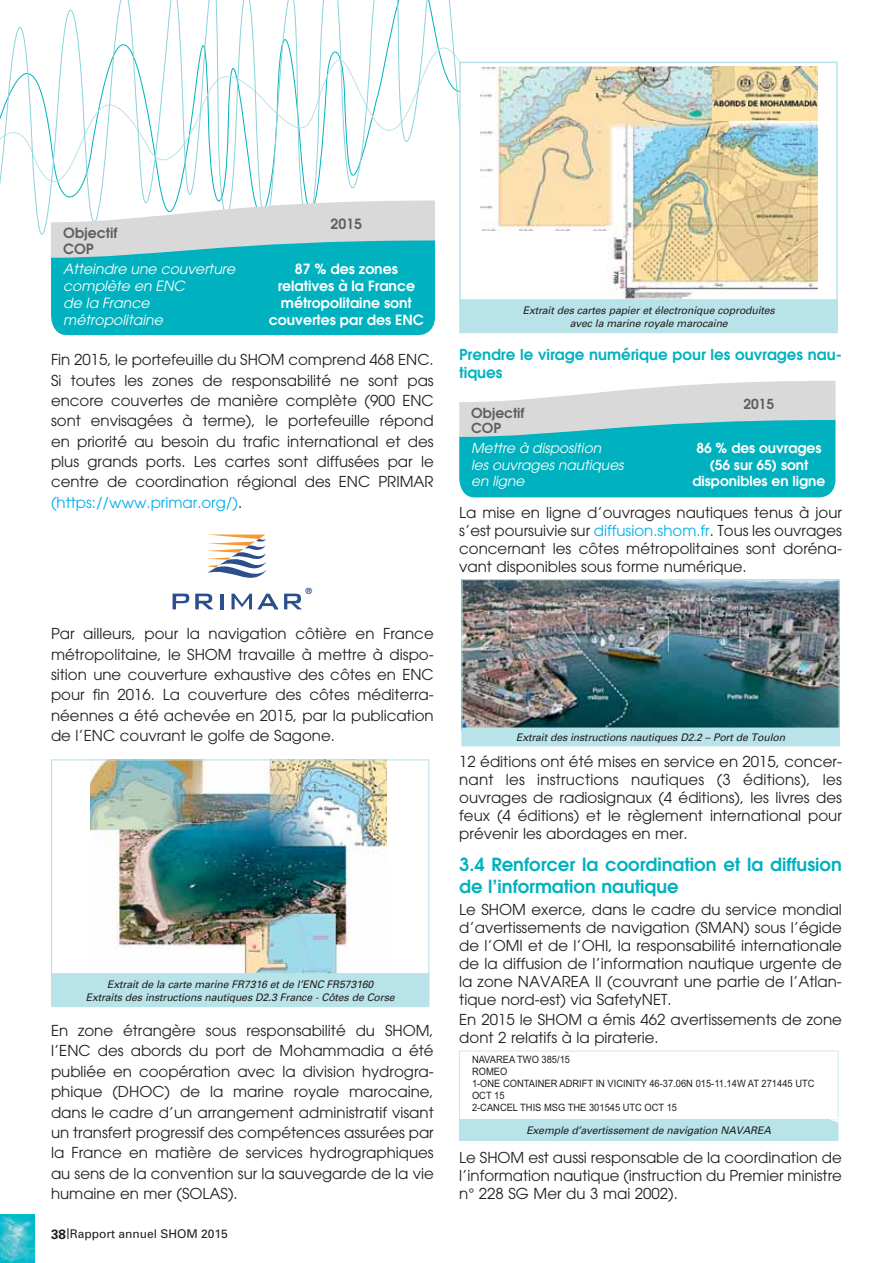
<style>
.page{position:relative;width:893px;height:1263px;background:#fff}
.page>*{position:absolute;margin:0;border:0;box-sizing:border-box;transform-origin:0 0}
.t1{font:600 18px/21.6px "Avant Garde";color:#00b2bf}
.t2{font:15px/20.4px "Avant Garde";color:#231f20;text-align:justify}
.t3{font:600 15px/18px "Avant Garde";color:#00b2bf}
.t4{font:600 14.1px/16.8px "Avant Garde";color:#fff;text-align:center}
.t5{font:italic 14.1px/16.8px "Avant Garde";color:#fff}
.t6{font:600 14.1px/15.6px "Avant Garde";color:#5b6063}
.t7{font:italic 13.8px/16.5px "Avant Garde";color:#fff}
.t8{font:600 13.8px/16.5px "Avant Garde";color:#fff;text-align:center}
.t9{font:600 13.8px/15.3px "Avant Garde";color:#5b6063}
.t10{font:12px "Univers";color:#231f20}
.t11{font:italic 10.5px/12.6px "Univers";letter-spacing:-.015em;color:#231f20;text-align:center}
.t12{font:10.2px/12px "Arial";color:#231f20;scale:.92 1}
.t13{font:700 8.4px "Eurostile";color:#2b4e8e}
.s1{color:#00aeef}
.s2{font-weight:700;font-size:13.5px}
.s3{font-size:15px}
</style>
<div class="page">
<img style="left:0;top:1214px;width:34px;height:49px">
<svg style="left:0;top:0;width:460px;height:336px"></svg>
<svg style="left:51px;top:200px;width:384px;height:135px;background:#50c2cb"></svg>
<svg style="left:173px;top:594px;width:16px;height:15px"></svg>
<svg style="left:195px;top:534px;width:107px;height:75px"></svg>
<img style="left:90px;top:761px;width:297px;height:212px">
<div style="left:52px;top:974px;width:377px;height:32px;background:#b8e3e8"></div>
<div style="left:51px;top:973px;width:378px;height:34px;border:1px solid #b8e3e8"></div>
<svg style="left:459px;top:62px;width:379px;height:237px"></svg>
<div style="left:460px;top:300px;width:377px;height:33px;background:#b8e3e8"></div>
<div style="left:459px;top:299px;width:379px;height:34px;border:1px solid #b8e3e8"></div>
<img style="left:480px;top:66px;width:248px;height:165px">
<img style="left:607px;top:121px;width:211px;height:178px">
<img style="left:607px;top:121px;width:121px;height:110px">
<img style="left:712px;top:66px;width:106px;height:54px">
<svg style="left:459px;top:381px;width:376px;height:116px;background:#5ac4cc"></svg>
<img style="left:463px;top:581px;width:375px;height:146px">
<div style="left:461px;top:579px;width:379px;height:152px;border:1px solid #b8e3e8"></div>
<div style="left:462px;top:728px;width:377px;height:18px;background:#b8e3e8"></div>
<div style="left:461px;top:727px;width:379px;height:19px;border:1px solid #b8e3e8"></div>
<svg style="left:459px;top:1051px;width:380px;height:90px"></svg>
<p class="t6" style="left:63px;top:226px;width:56px">Objectif<br>COP</p>
<p class="t5" style="left:63px;top:262px;width:174px">Atteindre une couverture complète en ENC<br>de la France métropolitaine</p>
<p class="t6" style="left:331px;top:217px;width:33px">2015</p>
<p class="t4" style="left:269px;top:262px;width:157px">87 % des zones relatives à la France métropolitaine sont couvertes par des ENC</p>
<p class="t2" style="left:51px;top:351px;width:384px">Fin 2015, le portefeuille du SHOM comprend 468 ENC.<br>Si toutes les zones de responsabilité ne sont pas encore couvertes de manière complète (900 ENC sont envisagées à terme), le portefeuille répond en priorité au besoin du trafic international et des plus grands ports. Les cartes sont diffusées par le centre de coordination régional des ENC PRIMAR <span class="s1">(https://www.primar.org/)</span>.</p>
<p class="t13" style="left:306px;top:587px;width:8px">®</p>
<p class="t2" style="left:51px;top:625px;width:384px">Par ailleurs, pour la navigation côtière en France métropolitaine, le SHOM travaille à mettre à dispo&shy;sition une couverture exhaustive des côtes en ENC pour fin 2016. La couverture des côtes méditerra&shy;néennes a été achevée en 2015, par la publication de l’ENC couvrant le golfe de Sagone.</p>
<p class="t11" style="left:86px;top:979px;width:310px">Extrait de la carte marine FR7316 et de l’ENC FR573160<br>Extraits des instructions nautiques D2.3 France - Côtes de Corse</p>
<p class="t2" style="left:51px;top:1022px;width:384px">En zone étrangère sous responsabilité du SHOM, l’ENC des abords du port de Mohammadia a été publiée en coopération avec la division hydrogra&shy;phique (DHOC) de la marine royale marocaine, dans le cadre d’un arrangement administratif visant un transfert progressif des compétences assurées par la France en matière de services hydrographiques au sens de la convention sur la sauvegarde de la vie humaine en mer (SOLAS).</p>
<p class="t10" style="left:51px;top:1230px;width:178px"><span class="s2">38</span><span class="s3">|</span>Rapport annuel SHOM 2015</p>
<p class="t11" style="left:523px;top:305px;width:254px">Extrait des cartes papier et électronique coproduites avec la marine royale marocaine</p>
<p class="t3" style="left:459px;top:347px;width:384px">Prendre le virage numérique pour les ouvrages nau&shy;tiques</p>
<p class="t9" style="left:471px;top:406px;width:55px">Objectif<br>COP</p>
<p class="t7" style="left:471px;top:441px;width:154px">Mettre à disposition<br>les ouvrages nautiques en ligne</p>
<p class="t9" style="left:743px;top:397px;width:32px">2015</p>
<p class="t8" style="left:692px;top:441px;width:134px">86 % des ouvrages (56 sur 65) sont disponibles en ligne</p>
<p class="t2" style="left:459px;top:504px;width:384px;line-height:18px">La mise en ligne d’ouvrages nautiques tenus à jour s’est poursuivie sur <span class="s1">diffusion.shom.fr</span>. Tous les ouvrages concernant les côtes métropolitaines sont doréna&shy;vant disponibles sous forme numérique.</p>
<p class="t11" style="left:516px;top:732px;width:271px">Extrait des instructions nautiques D2.2 – Port de Toulon</p>
<p class="t2" style="left:459px;top:753px;width:384px;line-height:18px">12 éditions ont été mises en service en 2015, concer&shy;nant les instructions nautiques (3 éditions), les ouvrages de radiosignaux (4 éditions), les livres des feux (4 éditions) et le règlement international pour prévenir les abordages en mer.</p>
<p class="t1" style="left:459px;top:855px;width:384px">3.4 Renforcer la coordination et la diffusion de l’information nautique</p>
<p class="t2" style="left:459px;top:902px;width:384px;line-height:18px">Le SHOM exerce, dans le cadre du service mondial d’avertissements de navigation (SMAN) sous l’égide de l’OMI et de l’OHI, la responsabilité internationale de la diffusion de l’information nautique urgente de la zone NAVAREA II (couvrant une partie de l’Atlan&shy;tique nord-est) via SafetyNET.</p>
<p class="t2" style="left:459px;top:1012px;width:384px;line-height:18px">En 2015 le SHOM a émis 462 avertissements de zone dont 2 relatifs à la piraterie.</p>
<p class="t12" style="left:472px;top:1053px;width:374px">NAVAREA TWO 385/15<br>ROMEO<br>1-ONE CONTAINER ADRIFT IN VICINITY 46-37.06N 015-11.14W AT 271445 UTC<br>OCT 15<br>2-CANCEL THIS MSG THE 301545 UTC OCT 15</p>
<p class="t11" style="left:526px;top:1125px;width:246px">Exemple d’avertissement de navigation NAVAREA</p>
<p class="t2" style="left:459px;top:1150px;width:384px;line-height:18px">Le SHOM est aussi responsable de la coordination de l’information nautique (instruction du Premier ministre n° 228 SG Mer du 3 mai 2002).</p>
</div>
